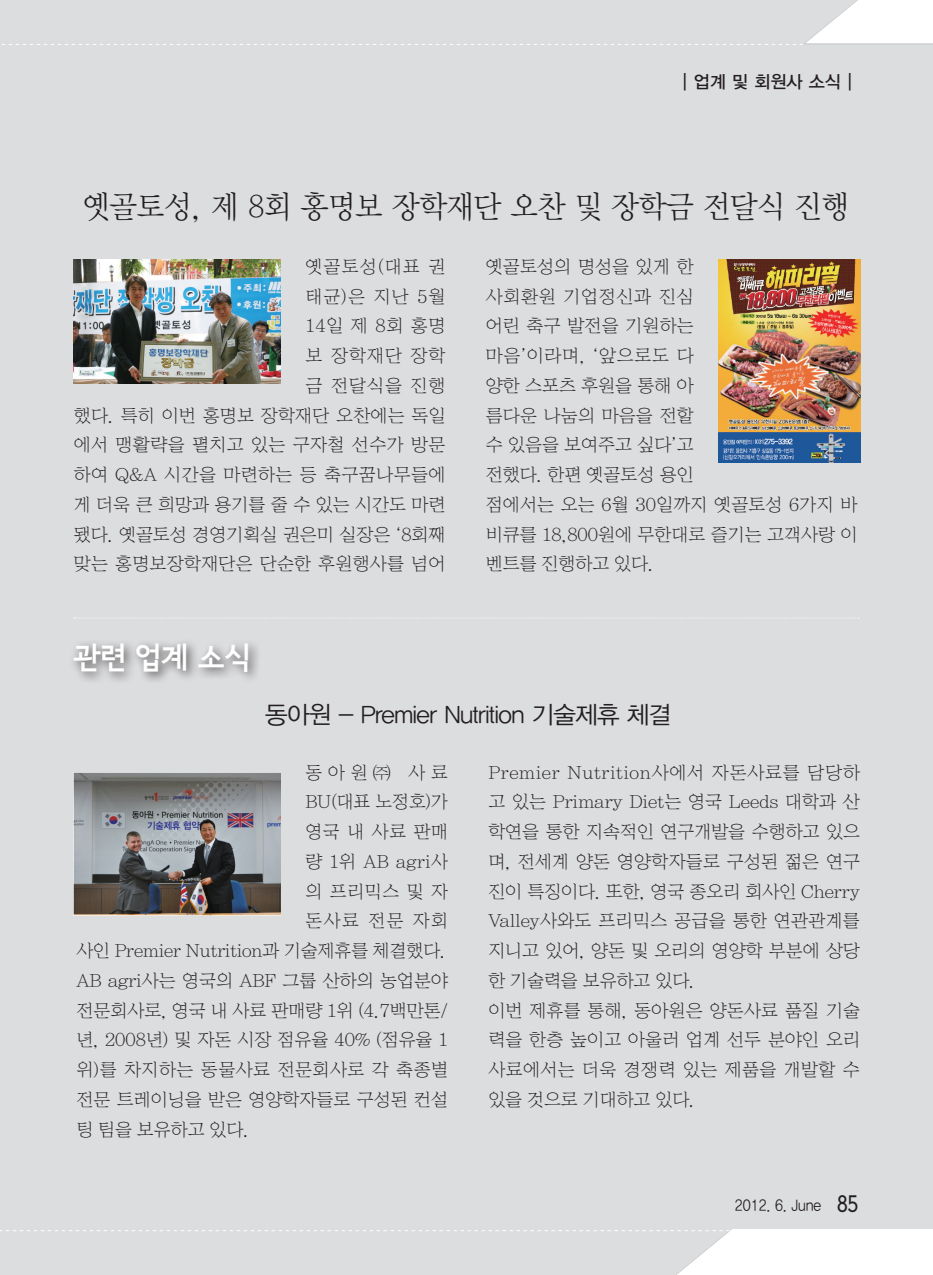
<style>
.page{position:relative;width:933px;height:1275px;background:#dcdddf}
.page>*{position:absolute;margin:0;border:0;box-sizing:border-box;transform-origin:0 0}
.t1{font:31.5px "YDIY Mj O320";letter-spacing:-.03em;color:#231f20;scale:.95 1}
.t2{font:29.75px "Seoul Namsan EB";color:#fff}
.t3{font:24.5px "YDIYGO320";letter-spacing:-.03em;color:#231f20}
.t4{font:300 22.75px "DIN Neuzeit Grotesk Std";color:#231f20;scale:.9 1}
.t5{font:17.5px/29.8px "YDIY Sin";letter-spacing:-.02em;color:#231f20;text-align:justify}
.t6{font:17.5px "YDIYGO330";color:#231f20}
.t7{font:15.75px "YDIYGO320";color:#231f20;scale:.9 1}
.s1{font-family:"Gulim"}
</style>
<div class="page">
<svg style="left:2px;top:0;width:931px;height:45px"></svg>
<svg style="left:0;top:1229px;width:933px;height:46px"></svg>
<img style="left:74px;top:260px;width:206px;height:124px">
<img style="left:74px;top:773px;width:206px;height:142px">
<img style="left:718px;top:260px;width:142px;height:202px">
<div style="left:68px;top:638px;width:193px;height:46px;background:#231f20;opacity:.75"></div>
<svg style="left:74px;top:618px;width:785px;height:1px"></svg>
<p class="t6" style="left:676px;top:72px;width:184px">┃업계 및 회원사 소식┃</p>
<p class="t1" style="left:82px;top:191px;width:809px">옛골토성, 제 8회 홍명보 장학재단 오찬 및 장학금 전달식 진행</p>
<p class="t5" style="left:74px;top:252px;width:374px;text-align:right">옛골토성(대표 권<br>태균)은 지난 5월<br>14일 제 8회 홍명<br>보 장학재단 장학<br>금 전달식을 진행<br>했다. 특히 이번 홍명보 장학재단 오찬에는 독일 에서 맹활략을 펼치고 있는 구자철 선수가 방문 하여 Q&amp;A 시간을 마련하는 등 축구꿈나무들에 게 더욱 큰 희망과 용기를 줄 수 있는 시간도 마련 됐다. 옛골토성 경영기획실 권은미 실장은 <span class="s1">‘</span>8회째 맞는 홍명보장학재단은 단순한 후원행사를 넘어</p>
<p class="t5" style="left:485px;top:252px;width:374px;text-align:left">옛골토성의 명성을 있게 한<br>사회환원 기업정신과 진심<br>어린 축구 발전을 기원하는<br>마음<span class="s1">’</span>이라며, <span class="s1">‘</span>앞으로도 다<br>양한 스포츠 후원을 통해 아<br>름다운 나눔의 마음을 전할<br>수 있음을 보여주고 싶다<span class="s1">’</span>고<br>전했다. 한편 옛골토성 용인<br>점에서는 오는 6월 30일까지 옛골토성 6가지 바 비큐를 18,800원에 무한대로 즐기는 고객사랑 이 벤트를 진행하고 있다.</p>
<p class="t2" style="left:73px;top:640px;width:178px">관련 업계 소식</p>
<p class="t3" style="left:265px;top:702px;width:407px">동아원 - Premier Nutrition 기술제휴 체결</p>
<p class="t5" style="left:76px;top:758px;width:374px;text-align:right">동아원㈜ 사료<br>BU(대표 노정호)가<br>영국 내 사료 판매<br>량 1위 AB agri사<br>의 프리믹스 및 자<br>돈사료 전문 자회<br>사인 Premier Nutrition과 기술제휴를 체결했다.</p>
<p class="t5" style="left:76px;top:966px;width:374px">AB agri사는 영국의 ABF 그룹 산하의 농업분야 전문회사로, 영국 내 사료 판매량 1위 (4.7백만톤/ 년, 2008년) 및 자돈 시장 점유율 40% (점유율 1 위)를 차지하는 동물사료 전문회사로 각 축종별 전문 트레이닝을 받은 영양학자들로 구성된 컨설 팅 팀을 보유하고 있다.</p>
<p class="t5" style="left:488px;top:758px;width:374px">Premier Nutrition사에서 자돈사료를 담당하 고 있는 Primary Diet는 영국 Leeds 대학과 산 학연을 통한 지속적인 연구개발을 수행하고 있으 며, 전세계 양돈 영양학자들로 구성된 젊은 연구 진이 특징이다. 또한, 영국 종오리 회사인 Cherry Valley사와도 프리믹스 공급을 통한 연관관계를 지니고 있어, 양돈 및 오리의 영양학 부분에 상당 한 기술력을 보유하고 있다.</p>
<p class="t5" style="left:488px;top:996px;width:374px">이번 제휴를 통해, 동아원은 양돈사료 품질 기술 력을 한층 높이고 아울러 업계 선두 분야인 오리 사료에서는 더욱 경쟁력 있는 제품을 개발할 수 있을 것으로 기대하고 있다.</p>
<p class="t7" style="left:734px;top:1196px;width:98px">2012. 6. June</p>
<p class="t4" style="left:837px;top:1190px;width:25px">85</p>
</div>
